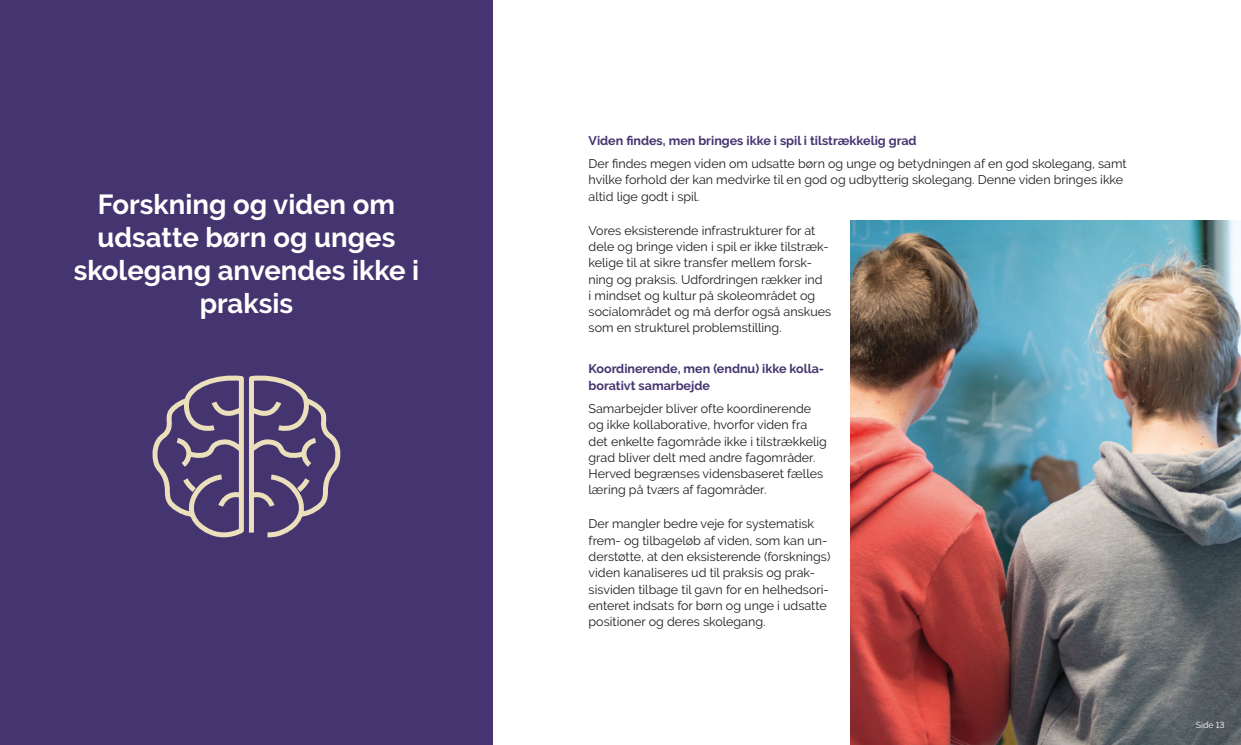
<style>
.page{position:relative;width:1241px;height:745px;background:#fff}
.page>*{position:absolute;margin:0;border:0;box-sizing:border-box;transform-origin:0 0}
.H2_Udfordringer{font:700 27.5px/33px "Raleway";color:#fff;text-align:center}
.P-txt{font:12.5px/16.2px "Raleway";color:#1d1d1b}
.H3_Underunderoverskr{font:700 12.5px/16.2px "Raleway";color:#443570}
.t1{font:8.75px "Raleway";color:#fff}
</style>
<div class="page">
<div style="left:0;top:0;width:493px;height:744px;background:#443570"></div>
<svg style="left:152px;top:375px;width:189px;height:163px"></svg>
<img style="left:850px;top:221px;width:390px;height:523px">
<h2 class="H2_Udfordringer" style="left:74px;top:188px;width:347px">Forskning og viden om udsatte børn og unges skolegang anvendes ikke i praksis</h2>
<h3 class="H3_Underunderoverskr" style="left:588px;top:132px;width:329px">Viden findes, men bringes ikke i spil i tilstrækkelig grad</h3>
<p class="P-txt" style="left:588px;top:155px;width:539px">Der findes megen viden om udsatte børn og unge og betydningen af en god skolegang, samt hvilke forhold der kan medvirke til en god og udbytterig skolegang. Denne viden bringes ikke altid lige godt i spil.</p>
<p class="P-txt" style="left:588px;top:222px;width:244px">Vores eksisterende infrastrukturer for at dele og bringe viden i spil er ikke tilstræk&shy;kelige til at sikre transfer mellem forsk&shy;ning og praksis. Udfordringen rækker ind<br>i mindset og kultur på skoleområdet og socialområdet og må derfor også anskues som en strukturel problemstilling.</p>
<h3 class="H3_Underunderoverskr" style="left:588px;top:361px;width:237px">Koordinerende, men (endnu) ikke kolla&shy;borativt samarbejde</h3>
<p class="P-txt" style="left:588px;top:400px;width:240px">Samarbejder bliver ofte koordinerende og ikke kollaborative, hvorfor viden fra det enkelte fagområde ikke i tilstrækkelig grad bliver delt med andre fagområder.<br>Herved begrænses vidensbaseret fælles læring på tværs af fagområder.</p>
<p class="P-txt" style="left:588px;top:515px;width:243px">Der mangler bedre veje for systematisk frem- og tilbageløb af viden, som kan un&shy;derstøtte, at den eksisterende (forsknings) viden kanaliseres ud til praksis og prak&shy;sisviden tilbage til gavn for en helhedsori&shy;enteret indsats for børn og unge i udsatte positioner og deres skolegang.</p>
<p class="t1" style="left:1195px;top:719px;width:30px">Side 13</p>
</div>
